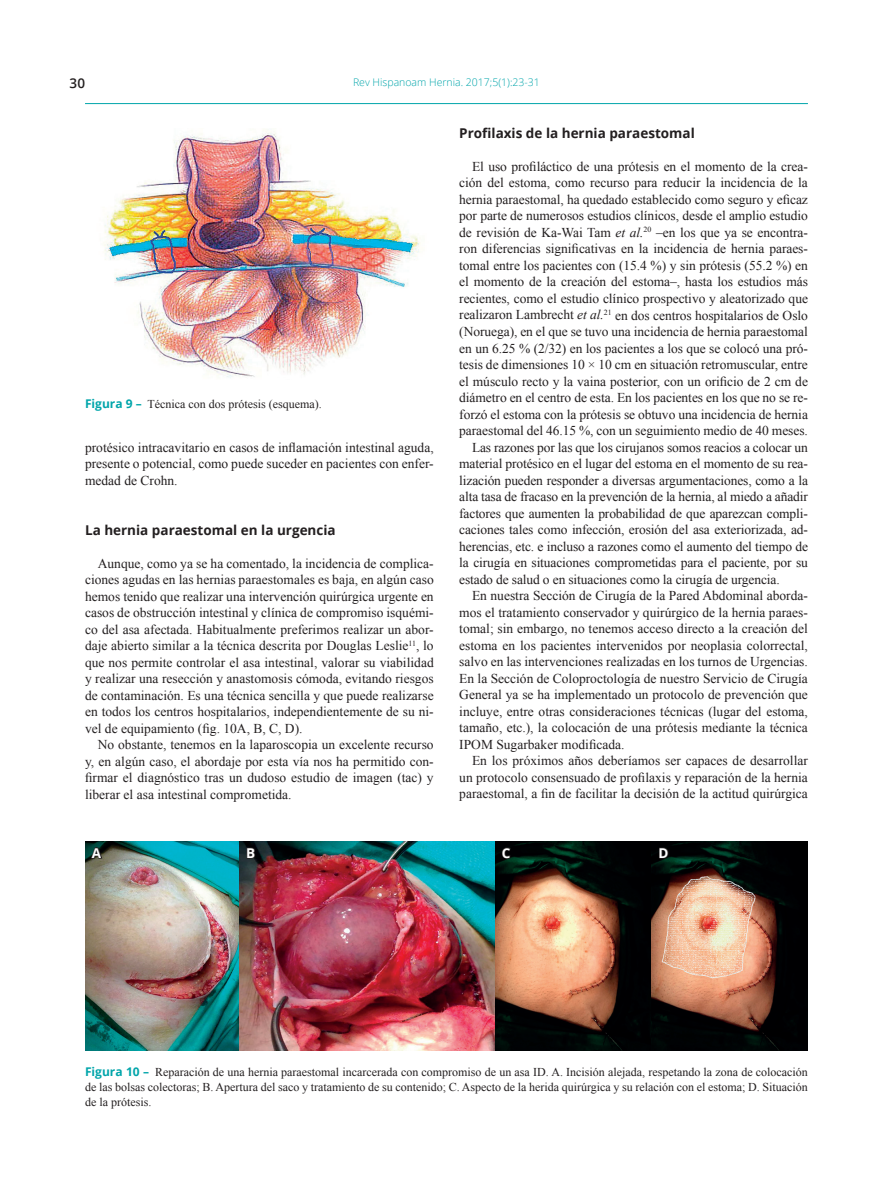
<style>
.page{position:relative;width:893px;height:1191px;background:#fff}
.page>*{position:absolute;margin:0;border:0;box-sizing:border-box;transform-origin:0 0}
.t1{font:13.5px/16.5px "Times New Roman";letter-spacing:-.005em;color:#231f20;text-align:justify}
.t2{font:700 13.5px "Open Sans";color:#231f20}
.t3{font:700 13.5px "Open Sans";color:#fff}
.t4{font:600 13.5px "Open Sans";color:#231f20}
.t5{font:12px/15px "Times New Roman";color:#231f20;text-align:justify}
.t6{font:300 10.5px "Open Sans";color:#00a5aa}
.s1{font-family:"Open Sans";font-weight:700;color:#00a5aa}
.s2{font-style:italic}
</style>
<div class="page">
<hr style="left:85px;top:103px;width:723px;height:1px;background:#00a5aa">
<img style="left:104px;top:131px;width:316px;height:246px">
<img style="left:85px;top:841px;width:723px;height:209px">
<svg style="left:90px;top:841px;width:13px;height:18px"></svg>
<svg style="left:246px;top:846px;width:10px;height:13px"></svg>
<svg style="left:501px;top:846px;width:11px;height:13px"></svg>
<svg style="left:658px;top:846px;width:11px;height:13px"></svg>
<p class="t4" style="left:70px;top:74px;width:17px">30</p>
<p class="t6" style="left:353px;top:75px;width:188px">Rev Hispanoam Hernia. 2017;5(1):23-31</p>
<p class="t5" style="left:85px;top:396px;width:238px"><span class="s1">Figura 9 –</span> Técnica con dos prótesis (esquema).</p>
<p class="t1" style="left:85px;top:439px;width:350px">protésico intracavitario en casos de inflamación intestinal aguda, presente o potencial, como puede suceder en pacientes con enfer&shy;medad de Crohn.</p>
<p class="t2" style="left:85px;top:520px;width:252px">La hernia paraestomal en la urgencia</p>
<p class="t1" style="left:85px;top:554px;width:350px;text-indent:13px">Aunque, como ya se ha comentado, la incidencia de complica&shy;ciones agudas en las hernias paraestomales es baja, en algún caso hemos tenido que realizar una intervención quirúrgica urgente en casos de obstrucción intestinal y clínica de compromiso isquémi&shy;co del asa afectada. Habitualmente preferimos realizar un abor&shy;daje abierto similar a la técnica descrita por Douglas Leslie<sup>11</sup>, lo que nos permite controlar el asa intestinal, valorar su viabilidad y realizar una resección y anastomosis cómoda, evitando riesgos de contaminación. Es una técnica sencilla y que puede realizarse en todos los centros hospitalarios, independientemente de su ni&shy;vel de equipamiento (fig. 10A, B, C, D).</p>
<p class="t1" style="left:85px;top:736px;width:350px;text-indent:13px">No obstante, tenemos en la laparoscopia un excelente recurso y, en algún caso, el abordaje por esta vía nos ha permitido con&shy;firmar el diagnóstico tras un dudoso estudio de imagen (tac) y liberar el asa intestinal comprometida.</p>
<p class="t2" style="left:459px;top:123px;width:237px">Profilaxis de la hernia paraestomal</p>
<p class="t1" style="left:472px;top:158px;width:337px">El uso profiláctico de una prótesis en el momento de la crea-</p>
<p class="t1" style="left:459px;top:174px;width:350px">ción del estoma, como recurso para reducir la incidencia de la</p>
<p class="t1" style="left:459px;top:191px;width:350px">hernia paraestomal, ha quedado establecido como seguro y eficaz</p>
<p class="t1" style="left:459px;top:207px;width:350px">por parte de numerosos estudios clínicos, desde el amplio estudio</p>
<p class="t1" style="left:459px;top:224px;width:350px">de revisión de Ka-Wai Tam <span class="s2">et al.</span><sup>20</sup> –en los que ya se encontra-</p>
<p class="t1" style="left:459px;top:240px;width:350px">ron diferencias significativas en la incidencia de hernia paraes-</p>
<p class="t1" style="left:459px;top:257px;width:350px">tomal entre los pacientes con (15.4 %) y sin prótesis (55.2 %) en</p>
<p class="t1" style="left:459px;top:273px;width:350px">el momento de la creación del estoma–, hasta los estudios más</p>
<p class="t1" style="left:459px;top:290px;width:350px">recientes, como el estudio clínico prospectivo y aleatorizado que</p>
<p class="t1" style="left:459px;top:306px;width:350px">realizaron Lambrecht <span class="s2">et al.</span><sup>21</sup> en dos centros hospitalarios de Oslo</p>
<p class="t1" style="left:459px;top:323px;width:350px">(Noruega), en el que se tuvo una incidencia de hernia paraestomal</p>
<p class="t1" style="left:459px;top:339px;width:350px">en un 6.25 % (2/32) en los pacientes a los que se colocó una pró-</p>
<p class="t1" style="left:459px;top:356px;width:350px">tesis de dimensiones 10 × 10 cm en situación retromuscular, entre</p>
<p class="t1" style="left:459px;top:372px;width:350px">el músculo recto y la vaina posterior, con un orificio de 2 cm de</p>
<p class="t1" style="left:459px;top:389px;width:350px">diámetro en el centro de esta. En los pacientes en los que no se re-</p>
<p class="t1" style="left:459px;top:405px;width:350px">forzó el estoma con la prótesis se obtuvo una incidencia de hernia</p>
<p class="t1" style="left:459px;top:422px;width:350px">paraestomal del 46.15 %, con un seguimiento medio de 40 meses.</p>
<p class="t1" style="left:472px;top:438px;width:337px">Las razones por las que los cirujanos somos reacios a colocar un</p>
<p class="t1" style="left:459px;top:455px;width:350px">material protésico en el lugar del estoma en el momento de su rea-</p>
<p class="t1" style="left:459px;top:471px;width:350px">lización pueden responder a diversas argumentaciones, como a la</p>
<p class="t1" style="left:459px;top:488px;width:350px">alta tasa de fracaso en la prevención de la hernia, al miedo a añadir</p>
<p class="t1" style="left:459px;top:504px;width:350px">factores que aumenten la probabilidad de que aparezcan compli-</p>
<p class="t1" style="left:459px;top:521px;width:350px">caciones tales como infección, erosión del asa exteriorizada, ad-</p>
<p class="t1" style="left:459px;top:537px;width:350px">herencias, etc. e incluso a razones como el aumento del tiempo de</p>
<p class="t1" style="left:459px;top:554px;width:350px">la cirugía en situaciones comprometidas para el paciente, por su</p>
<p class="t1" style="left:459px;top:570px;width:322px">estado de salud o en situaciones como la cirugía de urgencia.</p>
<p class="t1" style="left:472px;top:587px;width:337px">En nuestra Sección de Cirugía de la Pared Abdominal aborda-</p>
<p class="t1" style="left:459px;top:603px;width:350px">mos el tratamiento conservador y quirúrgico de la hernia paraes-</p>
<p class="t1" style="left:459px;top:620px;width:350px">tomal; sin embargo, no tenemos acceso directo a la creación del</p>
<p class="t1" style="left:459px;top:636px;width:350px">estoma en los pacientes intervenidos por neoplasia colorrectal,</p>
<p class="t1" style="left:459px;top:653px;width:350px">salvo en las intervenciones realizadas en los turnos de Urgencias.</p>
<p class="t1" style="left:459px;top:669px;width:350px">En la Sección de Coloproctología de nuestro Servicio de Cirugía</p>
<p class="t1" style="left:459px;top:686px;width:350px">General ya se ha implementado un protocolo de prevención que</p>
<p class="t1" style="left:459px;top:702px;width:350px">incluye, entre otras consideraciones técnicas (lugar del estoma,</p>
<p class="t1" style="left:459px;top:719px;width:350px">tamaño, etc.), la colocación de una prótesis mediante la técnica</p>
<p class="t1" style="left:459px;top:735px;width:167px">IPOM Sugarbaker modificada.</p>
<p class="t1" style="left:472px;top:752px;width:337px">En los próximos años deberíamos ser capaces de desarrollar</p>
<p class="t1" style="left:459px;top:768px;width:350px">un protocolo consensuado de profilaxis y reparación de la hernia</p>
<p class="t1" style="left:459px;top:785px;width:350px">paraestomal, a fin de facilitar la decisión de la actitud quirúrgica</p>
<p class="t3" style="left:92px;top:843px;width:11px">A</p>
<p class="t3" style="left:246px;top:843px;width:11px">B</p>
<p class="t3" style="left:502px;top:843px;width:10px">C</p>
<p class="t3" style="left:659px;top:843px;width:11px">D</p>
<p class="t5" style="left:85px;top:1064px;width:724px"><span class="s1">Figura 10 –</span> Reparación de una hernia paraestomal incarcerada con compromiso de un asa ID. A. Incisión alejada, respetando la zona de colocación de las bolsas colectoras; B. Apertura del saco y tratamiento de su contenido; C. Aspecto de la herida quirúrgica y su relación con el estoma; D. Situación de la prótesis.</p>
</div>
